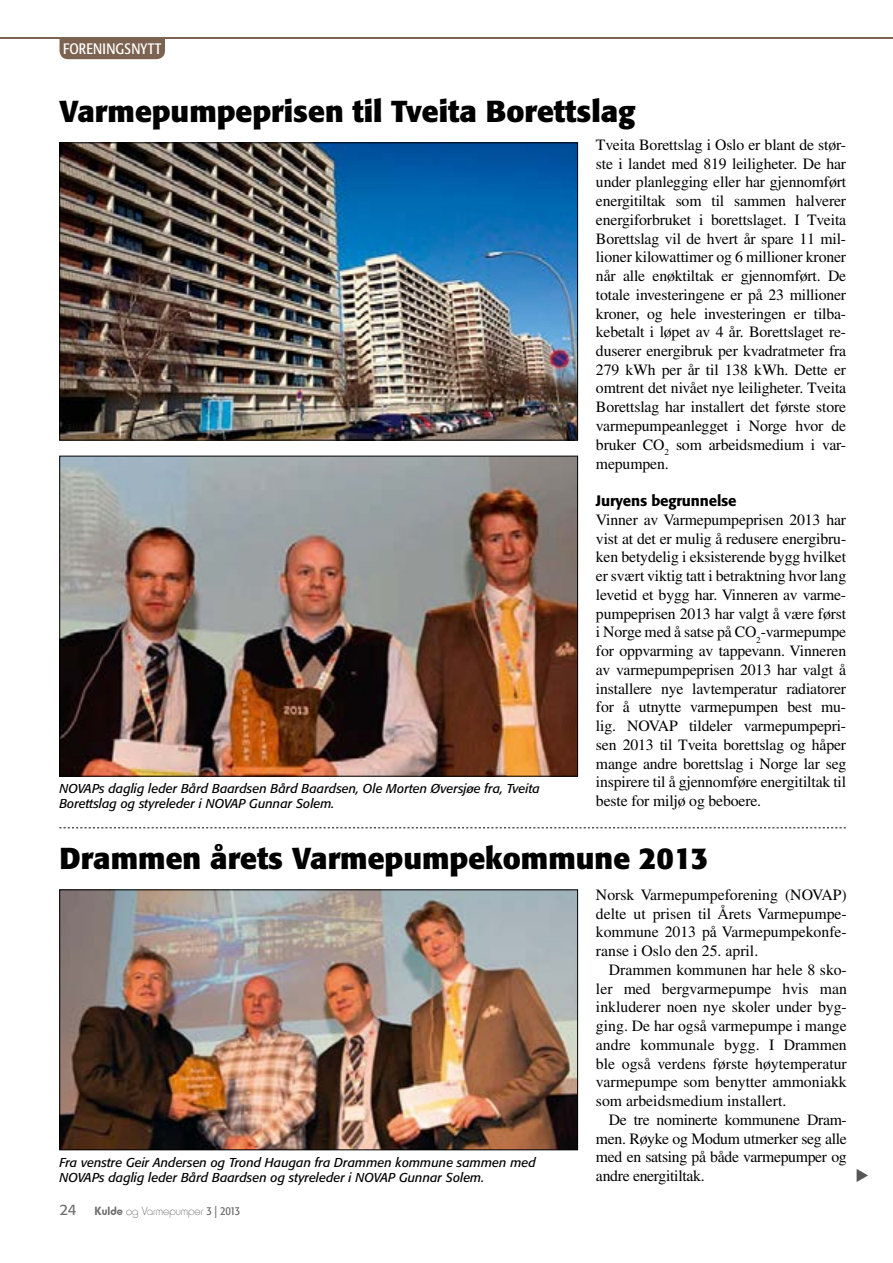
<style>
.page{position:relative;width:893px;height:1263px;background:#fff}
.page>*{position:absolute;margin:0;border:0;box-sizing:border-box;transform-origin:0 0}
.t1{font:700 30px "Formata";color:#000}
.t2{font:15.75px/18.8px "Times";letter-spacing:-.01em;color:#000;text-align:justify}
.t3{font:500 15px "Formata";letter-spacing:-.01em;color:#000}
.t4{font:condensed 15px "Formata";color:#fff}
.t5{font:italic 12.75px/15px "Formata";color:#000}
.t6{font:100 12px "Hammer";color:#565655}
.s1{font-family:"Formata";font-weight:400;font-size:15px;color:#6e6e6e}
.s2{font-family:"Hammer Fat";font-weight:400;color:#6e6e6e}
.s3{font-family:"Formata";font-weight:400;font-stretch:condensed;color:#6e6e6e}
</style>
<div class="page">
<hr style="left:0;top:37px;width:893px;height:2px;background:#7c6250">
<div style="left:60px;top:39px;width:105px;height:20px;background:#7c6250"></div>
<img style="left:61px;top:144px;width:515px;height:294px">
<div style="left:59px;top:142px;width:519px;height:298px;border:1px solid #000"></div>
<img style="left:61px;top:458px;width:515px;height:316px">
<div style="left:59px;top:456px;width:519px;height:320px;border:1px solid #000"></div>
<img style="left:61px;top:891px;width:515px;height:257px">
<div style="left:59px;top:889px;width:519px;height:261px;border:1px solid #000"></div>
<svg style="left:59px;top:827px;width:787px;height:1px"></svg>
<p class="t4" style="left:63px;top:40px;width:9px">FORENINGSN</p>
<p class="t4" style="left:140px;top:40px;width:16px">YTT</p>
<h1 class="t1" style="left:59px;top:93px;width:578px">Varmepumpeprisen til Tveita Borettslag</h1>
<p class="t2" style="left:596px;top:135px;width:252px">Tveita Borettslag i Oslo er blant de stør&shy;ste i landet med 819 leiligheter. De har under planlegging eller har gjennomført energitiltak som til sammen halverer energiforbruket i borettslaget. I Tveita Borettslag vil de hvert år spare 11 mil&shy;lioner kilowattimer og 6 millioner kroner når alle enøktiltak er gjennomført. De totale investeringene er på 23 millioner kroner, og hele investeringen er tilba&shy;kebetalt i løpet av 4 år. Borettslaget re&shy;duserer energibruk per kvadratmeter fra 279 kWh per år til 138 kWh. Dette er omtrent det nivået nye leiligheter. Tveita Borettslag har installert det første store varmepumpeanlegget i Norge hvor de bruker CO<sub>2</sub> som arbeidsmedium i var&shy;mepumpen.</p>
<p class="t3" style="left:596px;top:492px;width:142px">Juryens begrunnelse</p>
<p class="t2" style="left:596px;top:510px;width:252px">Vinner av Varmepumpeprisen 2013 har vist at det er mulig å redusere energibru&shy;ken betydelig i eksisterende bygg hvilket er svært viktig tatt i betraktning hvor lang levetid et bygg har. Vinneren av varme&shy;pumpeprisen 2013 har valgt å være først i Norge med å satse på CO<sub>2</sub>-varmepumpe for oppvarming av tappevann. Vinneren av varmepumpeprisen 2013 har valgt å installere nye lavtemperatur radiatorer for å utnytte varmepumpen best mu&shy;lig. NOVAP tildeler varmepumpepri&shy;sen 2013 til Tveita borettslag og håper mange andre borettslag i Norge lar seg inspirere til å gjennomføre energitiltak til beste for miljø og beboere.</p>
<p class="t5" style="left:59px;top:781px;width:482px">NOVAPs daglig leder Bård Baardsen Bård Baardsen, Ole Morten Øversjøe fra, Tveita<br>Borettslag og styreleder i NOVAP Gunnar Solem.</p>
<h1 class="t1" style="left:60px;top:839px;width:650px">Drammen årets Varmepumpekommune 2013</h1>
<p class="t5" style="left:59px;top:1155px;width:478px">Fra venstre Geir Andersen og Trond Haugan fra Drammen kommune sammen med<br>NOVAPs daglig leder Bård Baardsen og styreleder i NOVAP Gunnar Solem.</p>
<p class="t6" style="left:59px;top:1203px;width:182px"><span class="s1">24</span> <span class="s2">Kulde</span> og Varmepumper <span class="s3">3 | 2013</span></p>
<p class="t2" style="left:596px;top:885px;width:252px">Norsk Varmepumpeforening (NOVAP) delte ut prisen til Årets Varmepumpe&shy;kommune 2013 på Varmepumpekonfe&shy;ranse i Oslo den 25. april.</p>
<p class="t2" style="left:596px;top:960px;width:252px;text-indent:13px">Drammen kommunen har hele 8 sko&shy;ler med bergvarmepumpe hvis man inkluderer noen nye skoler under byg&shy;ging. De har også varmepumpe i mange andre kommunale bygg. I Drammen ble også verdens første høytemperatur varmepumpe som benytter ammoniakk som arbeidsmedium installert.</p>
<p class="t2" style="left:596px;top:1110px;width:252px;text-indent:13px">De tre nominerte kommunene Dram&shy;men. Røyke og Modum utmerker seg alle med en satsing på både varmepumper og andre energitiltak.</p>
</div>
